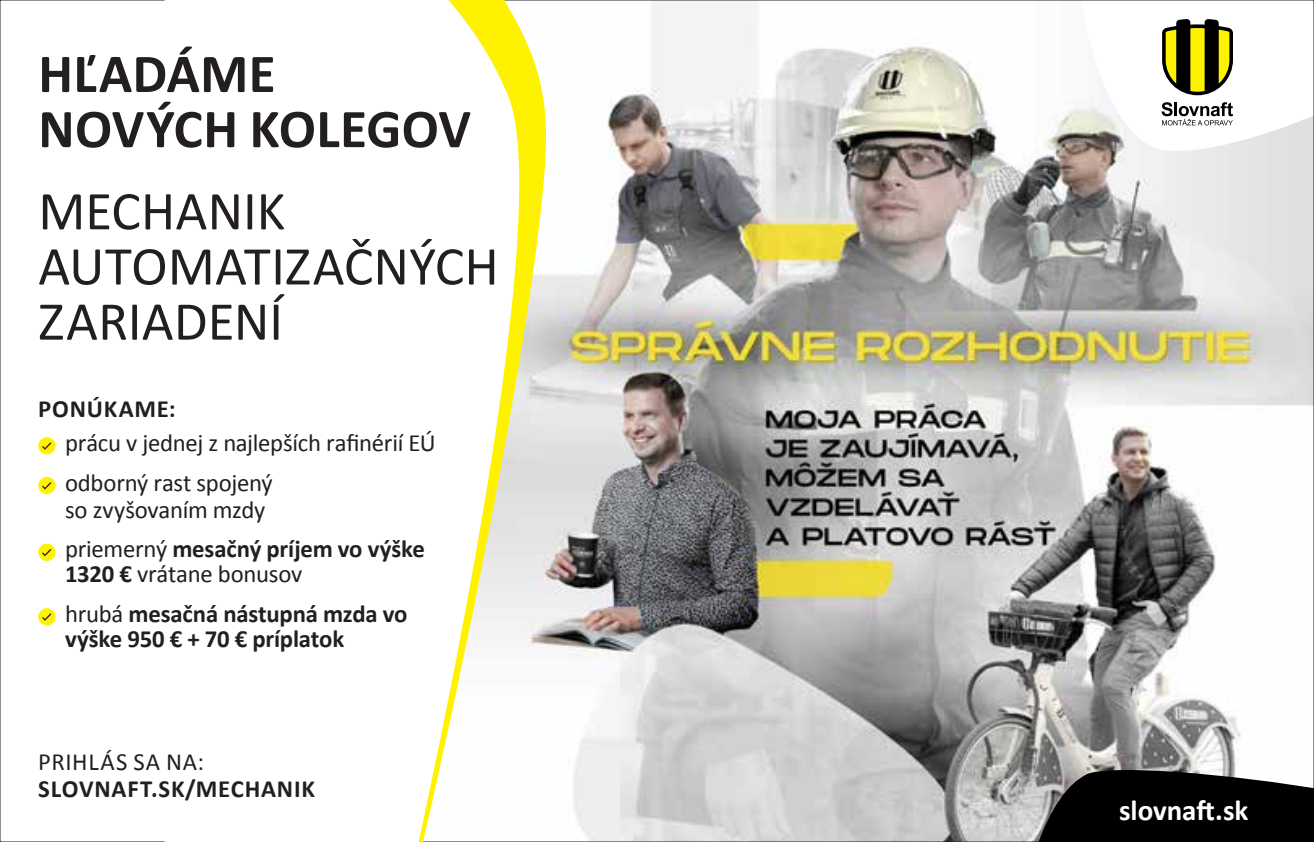
<style>
.page{position:relative;width:1314px;height:842px;background:#fff}
.page>*{position:absolute;margin:0;border:0;box-sizing:border-box;transform-origin:0 0}
.t1{font:55.12px/55.1px "Calibri";color:#231f20}
.t2{font:700 55.12px/55.1px "Calibri";letter-spacing:.005em;color:#231f20}
.t3{font:700 29.03px "Calibri";color:#fff}
.t4{font:24.75px/39.8px "Calibri";letter-spacing:-.01em;color:#231f20}
.t5{font:700 24.75px/39.8px "Calibri";letter-spacing:-.005em;color:#231f20}
.t6{font:700 24.75px "Calibri";letter-spacing:.03em;color:#231f20}
.t7{font:24.75px "Calibri";letter-spacing:.03em;color:#231f20}
.s1{font-weight:700}
.s2{font-weight:400}
</style>
<div class="page">
<img style="left:549px;top:2px;width:763px;height:838px">
<svg style="left:540px;top:0;width:9px;height:842px"></svg>
<svg style="left:418px;top:0;width:122px;height:842px"></svg>
<div style="left:38px;top:437px;width:18px;height:17px;background:#fff200;border-radius:50%"></div>
<svg style="left:42px;top:442px;width:9px;height:8px"></svg>
<div style="left:38px;top:477px;width:18px;height:17px;background:#fff200;border-radius:50%"></div>
<svg style="left:42px;top:482px;width:9px;height:7px"></svg>
<div style="left:38px;top:544px;width:18px;height:17px;background:#fff200;border-radius:50%"></div>
<svg style="left:42px;top:549px;width:9px;height:7px"></svg>
<div style="left:38px;top:608px;width:18px;height:17px;background:#fff200;border-radius:50%"></div>
<svg style="left:42px;top:613px;width:9px;height:8px"></svg>
<svg style="left:1033px;top:764px;width:281px;height:78px"></svg>
<svg style="left:1077px;top:0;width:237px;height:155px"></svg>
<h1 class="t2" style="left:38px;top:46px;width:434px">HĽADÁME<br>NOVÝCH KOLEGOV</h1>
<h1 class="t1" style="left:38px;top:184px;width:462px">MECHANIK<br>AUTOMATIZAČNÝCH<br>ZARIADENÍ</h1>
<p class="t6" style="left:38px;top:393px;width:139px">PONÚKAME:</p>
<p class="t4" style="left:65px;top:423px;width:372px">prácu v jednej z najlepších rafinérií EÚ odborný rast spojený</p>
<p class="t4" style="left:65px;top:490px;width:361px">so zvyšovaním mzdy<br>priemerný <span class="s1">mesačný príjem vo výške</span></p>
<p class="t5" style="left:65px;top:554px;width:344px">1320 € <span class="s2">vrátane bonusov<br>hrubá</span> mesačná nástupná mzda vo</p>
<p class="t5" style="left:65px;top:618px;width:281px">výške 950 € + 70 € príplatok</p>
<p class="t7" style="left:38px;top:746px;width:167px">PRIHLÁS SA NA:</p>
<p class="t6" style="left:38px;top:773px;width:278px">SLOVNAFT.SK/MECHANIK</p>
<p class="t3" style="left:1119px;top:792px;width:131px">slovnaft.sk</p>
</div>
